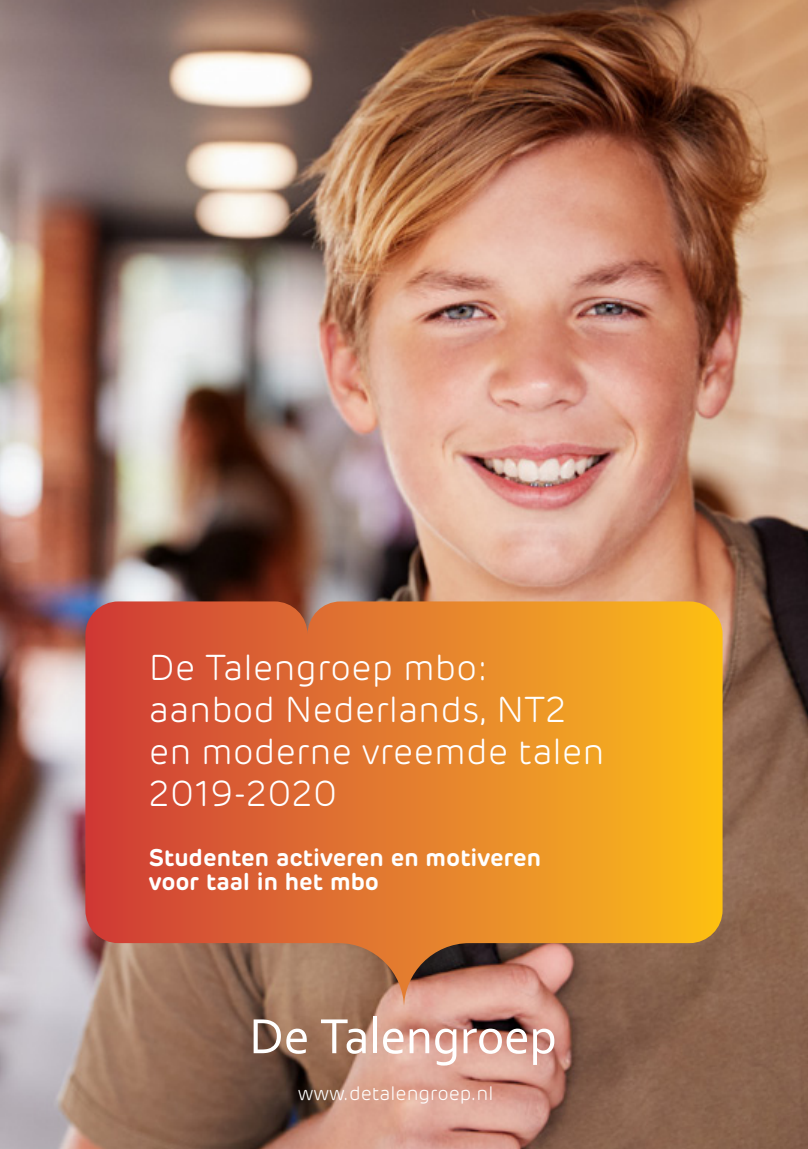
<style>
.page{position:relative;width:808px;height:1149px;background:#fff}
.page>*{position:absolute;margin:0;border:0;box-sizing:border-box;transform-origin:0 0}
.t1{font:300 36px/42px "Rubrik";color:#fff}
.t2{font:600 24px/24px "Rubrik";color:#fff}
.t3{font:300 19.5px "Rubrik";color:#fff}
</style>
<div class="page">
<img style="left:0;top:0;width:808px;height:1148px">
<svg style="left:254px;top:1019px;width:53px;height:34px"></svg>
<svg style="left:321px;top:1019px;width:45px;height:34px"></svg>
<hr style="left:373px;top:1016px;width:4px;height:36px;background:#fff">
<svg style="left:383px;top:1028px;width:20px;height:25px"></svg>
<svg style="left:410px;top:1028px;width:19px;height:24px"></svg>
<svg style="left:435px;top:1028px;width:21px;height:37px"></svg>
<svg style="left:464px;top:1028px;width:63px;height:25px"></svg>
<svg style="left:533px;top:1028px;width:21px;height:36px"></svg>
<svg style="left:85px;top:601px;width:637px;height:407px;background:#d87b33"></svg>
<p class="t1" style="left:149px;top:645px;width:457px">De Talengroep mbo: aanbod Nederlands, NT2 en moderne vreemde talen<br>2019-2020</p>
<p class="t2" style="left:149px;top:845px;width:394px">Studenten activeren en motiveren voor taal in het mbo</p>
<p class="t3" style="left:298px;top:1080px;width:197px">www.detalengroep.nl</p>
</div>
